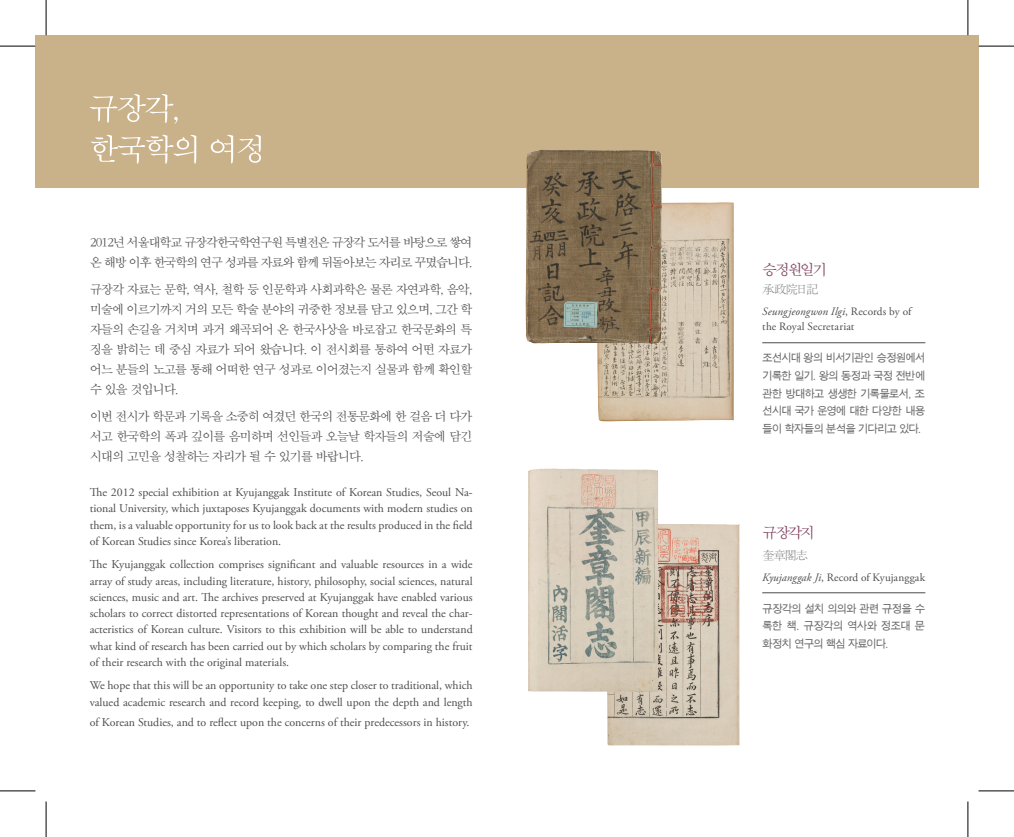
<style>
.page{position:relative;width:1014px;height:837px;background:#fff}
.page>*{position:absolute;margin:0;border:0;box-sizing:border-box;transform-origin:0 0}
.네임텍제목{font:15px "SMSS Myung Jo 10 Std";letter-spacing:-.165em;color:#7c3958}
.t1{font:12.5px/20px "SMSS Myung Jo 10 Std";letter-spacing:-.11em;color:#4b4c4d;text-align:justify}
.t2{font:12.5px/20px "SMSS Myung Jo 10 Std";letter-spacing:-.13em;color:#4b4c4d}
.네임텍제목-2{font:12.5px "SMSS Myung Jo 10 Std";letter-spacing:-.11em;color:#808285}
.t3{font:11.88px/16.2px "Adobe Garamond Pro";color:#4b4c4d;text-align:justify}
.네임본문{font:11.25px/17.5px "SMJ Gothic 10 Std";letter-spacing:-.11em;color:#69696c;text-align:justify;scale:.95 1}
.네임텍한자{font:11.25px/15.8px "Adobe Garamond Pro";letter-spacing:.015em;color:#4b4c4d}
.s1{font-style:italic}
</style>
<div class="page">
<div style="left:35px;top:35px;width:943px;height:153px;background:#c9b189"></div>
<hr style="left:762px;top:342px;width:163px;height:1px;background:#4b4c4d">
<hr style="left:762px;top:592px;width:163px;height:1px;background:#4b4c4d">
<img style="left:597px;top:202px;width:136px;height:219px">
<img style="left:607px;top:524px;width:132px;height:221px">
<img style="left:528px;top:468px;width:130px;height:223px">
<svg style="left:91px;top:135px;width:170px;height:29px"></svg>
<svg style="left:90px;top:94px;width:88px;height:30px"></svg>
<img style="left:525px;top:150px;width:137px;height:194px">
<hr style="left:0;top:46px;width:35px;height:1px;background:#000">
<hr style="left:978px;top:46px;width:35px;height:1px;background:#000">
<hr style="left:0;top:790px;width:35px;height:1px;background:#000">
<hr style="left:978px;top:790px;width:35px;height:1px;background:#000">
<hr style="left:46px;top:0;width:1px;height:35px;background:#000">
<hr style="left:46px;top:801px;width:1px;height:35px;background:#000">
<hr style="left:967px;top:0;width:1px;height:35px;background:#000">
<hr style="left:967px;top:801px;width:1px;height:35px;background:#000">
<p class="t2" style="left:90px;top:232px;width:384px">2012년 서울대학교 규장각한국학연구원 특별전은 규장각 도서를 바탕으로 쌓여 온 해방 이후 한국학의 연구 성과를 자료와 함께 뒤돌아보는 자리로 꾸몄습니다.</p>
<p class="t1" style="left:90px;top:279px;width:384px">규장각 자료는 문학, 역사, 철학 등 인문학과 사회과학은 물론 자연과학, 음악, 미술에 이르기까지 거의 모든 학술 분야의 귀중한 정보를 담고 있으며, 그간 학 자들의 손길을 거치며 과거 왜곡되어 온 한국사상을 바로잡고 한국문화의 특 징을 밝히는 데 중심 자료가 되어 왔습니다. 이 전시회를 통하여 어떤 자료가 어느 분들의 노고를 통해 어떠한 연구 성과로 이어졌는지 실물과 함께 확인할 수 있을 것입니다.</p>
<p class="t1" style="left:90px;top:406px;width:384px">이번 전시가 학문과 기록을 소중히 여겼던 한국의 전통문화에 한 걸음 더 다가 서고 한국학의 폭과 깊이를 음미하며 선인들과 오늘날 학자들의 저술에 담긴 시대의 고민을 성찰하는 자리가 될 수 있기를 바랍니다.</p>
<p class="t3" style="left:90px;top:484px;width:384px">The 2012 special exhibition at Kyujanggak Institute of Korean Studies, Seoul Na&shy;tional University, which juxtaposes Kyujanggak documents with modern studies on them, is a valuable opportunity for us to look back at the results produced in the field of Korean Studies since Korea’s liberation.</p>
<p class="t3" style="left:90px;top:556px;width:384px">The Kyujanggak collection comprises significant and valuable resources in a wide array of study areas, including literature, history, philosophy, social sciences, natural sciences, music and art. The archives preserved at Kyujanggak have enabled various scholars to correct distorted representations of Korean thought and reveal the char&shy;acteristics of Korean culture. Visitors to this exhibition will be able to understand what kind of research has been carried out by which scholars by comparing the fruit of their research with the original materials.</p>
<p class="t3" style="left:90px;top:677px;width:384px">We hope that this will be an opportunity to take one step closer to traditional, which valued academic research and record keeping, to dwell upon the depth and length</p>
<p class="t3" style="left:90px;top:713px;width:381px">of Korean Studies, and to reflect upon the concerns of their predecessors in history.</p>
<p class="네임텍제목" style="left:762px;top:262px;width:67px">승정원일기</p>
<p class="네임텍제목-2" style="left:762px;top:283px;width:57px">承政院日記</p>
<p class="네임텍한자" style="left:762px;top:303px;width:151px"><span class="s1">Seungjeongwon Ilgi</span>, Records by of the Royal Secretariat</p>
<p class="네임본문" style="left:762px;top:350px;width:173px">조선시대 왕의 비서기관인 승정원에서 기록한 일기. 왕의 동정과 국정 전반에 관한 방대하고 생생한 기록물로서, 조 선시대 국가 운영에 대한 다양한 내용 들이 학자들의 분석을 기다리고 있다.</p>
<p class="네임텍제목" style="left:762px;top:524px;width:54px">규장각지</p>
<p class="네임텍제목-2" style="left:762px;top:549px;width:47px">奎章閣志</p>
<p class="네임텍한자" style="left:762px;top:569px;width:164px"><span class="s1">Kyujanggak Ji</span>, Record of Kyujanggak</p>
<p class="네임본문" style="left:762px;top:600px;width:173px">규장각의 설치 의의와 관련 규정을 수 록한 책. 규장각의 역사와 정조대 문 화정치 연구의 핵심 자료이다.</p>
</div>
